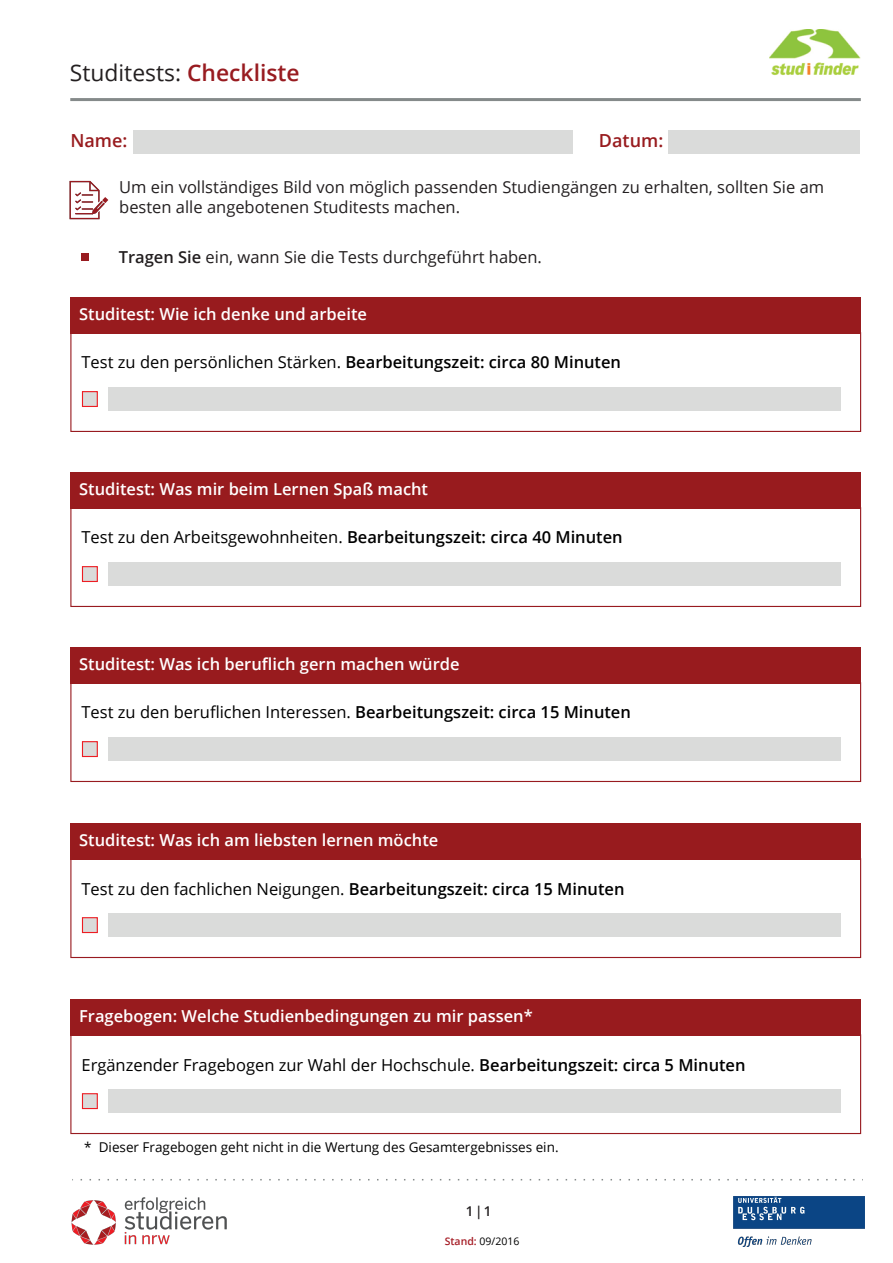
<style>
.page{position:relative;width:893px;height:1263px;background:#fff}
.page>*{position:absolute;margin:0;border:0;box-sizing:border-box;transform-origin:0 0}
.t1{font:22.8px "Open Sans";color:#231f20}
.t2{font:600 18px "Open Sans";color:#981b1e}
.t3{font:600 16.5px "Open Sans";color:#fff}
.t4{font:600 16.5px "Open Sans";color:#000001}
.t5{font:16.5px/19.8px "Open Sans";color:#231f20}
.t6{font:16.5px "Open Sans";color:#000001}
.t7{font:13.5px "Open Sans";color:#000001}
.t8{font:600 13.5px "Open Sans";color:#231f20}
.t9{font:10.5px "Open Sans";color:#000001}
.s1{font-weight:600;color:#981b20}
.s2{font-weight:600}
.s3{font-weight:400}
.s4{font-weight:600;color:#a61e27}
</style>
<div class="page">
<hr style="left:70px;top:98px;width:791px;height:3px;background:#858a8a">
<div style="left:134px;top:130px;width:439px;height:23px;background:#dadbda"></div>
<div style="left:668px;top:130px;width:192px;height:23px;background:#dadbda"></div>
<div style="left:81px;top:254px;width:8px;height:7px;background:#981b20"></div>
<div style="left:70px;top:332px;width:791px;height:100px;border:1px solid #981b20"></div>
<div style="left:70px;top:297px;width:791px;height:36px;background:#981b1e"></div>
<div style="left:109px;top:387px;width:732px;height:24px;background:#dadbda"></div>
<div style="left:82px;top:391px;width:16px;height:16px;background:#dadbda;border:1px solid #ed1d23"></div>
<div style="left:70px;top:507px;width:791px;height:100px;border:1px solid #981b20"></div>
<div style="left:70px;top:472px;width:791px;height:36px;background:#981b1e"></div>
<div style="left:109px;top:562px;width:732px;height:24px;background:#dadbda"></div>
<div style="left:82px;top:566px;width:16px;height:16px;background:#dadbda;border:1px solid #ed1d23"></div>
<div style="left:70px;top:682px;width:791px;height:100px;border:1px solid #981b20"></div>
<div style="left:70px;top:647px;width:791px;height:36px;background:#981b1e"></div>
<div style="left:109px;top:737px;width:732px;height:24px;background:#dadbda"></div>
<div style="left:82px;top:741px;width:16px;height:16px;background:#dadbda;border:1px solid #ed1d23"></div>
<div style="left:70px;top:858px;width:791px;height:100px;border:1px solid #981b20"></div>
<div style="left:70px;top:823px;width:791px;height:36px;background:#981b1e"></div>
<div style="left:109px;top:913px;width:732px;height:24px;background:#dadbda"></div>
<div style="left:82px;top:917px;width:16px;height:16px;background:#dadbda;border:1px solid #ed1d23"></div>
<div style="left:70px;top:1034px;width:791px;height:100px;border:1px solid #981b20"></div>
<div style="left:70px;top:999px;width:791px;height:36px;background:#981b1e"></div>
<div style="left:109px;top:1089px;width:732px;height:24px;background:#dadbda"></div>
<div style="left:82px;top:1093px;width:16px;height:16px;background:#dadbda;border:1px solid #ed1d23"></div>
<svg style="left:72px;top:1179px;width:783px;height:1px"></svg>
<img style="left:769px;top:30px;width:91px;height:45px">
<svg style="left:70px;top:181px;width:38px;height:38px"></svg>
<img style="left:71px;top:1197px;width:156px;height:48px">
<img style="left:733px;top:1197px;width:132px;height:50px">
<p class="t1" style="left:70px;top:57px;width:231px">Studitests: <span class="s1">Checkliste</span></p>
<p class="t2" style="left:70px;top:129px;width:59px">Name:</p>
<p class="t2" style="left:599px;top:128px;width:66px">Datum:</p>
<p class="t5" style="left:119px;top:177px;width:706px">Um ein vollständiges Bild von möglich passenden Studiengängen zu erhalten, sollten Sie am besten alle angebotenen Studitests machen.</p>
<p class="t5" style="left:119px;top:247px;width:425px"><span class="s2">Tragen Sie</span> ein, wann Sie die Tests durchgeführt haben.</p>
<p class="t3" style="left:79px;top:303px;width:289px">Studitest: Wie ich denke und arbeite</p>
<p class="t4" style="left:81px;top:351px;width:541px"><span class="s3">Test zu den persönlichen Stärken.</span> Bearbeitungszeit: circa 80 Minuten</p>
<p class="t3" style="left:79px;top:478px;width:350px">Studitest: Was mir beim Lernen Spaß macht</p>
<p class="t4" style="left:81px;top:526px;width:543px"><span class="s3">Test zu den Arbeitsgewohnheiten.</span> Bearbeitungszeit: circa 40 Minuten</p>
<p class="t3" style="left:79px;top:653px;width:382px">Studitest: Was ich beruflich gern machen würde</p>
<p class="t6" style="left:81px;top:701px;width:551px">Test zu den beruflichen Interessen. <span class="s2">Bearbeitungszeit: circa 15 Minuten</span></p>
<p class="t3" style="left:79px;top:829px;width:361px">Studitest: Was ich am liebsten lernen möchte</p>
<p class="t4" style="left:81px;top:877px;width:545px"><span class="s3">Test zu den fachlichen Neigungen.</span> Bearbeitungszeit: circa 15 Minuten</p>
<p class="t3" style="left:79px;top:1005px;width:455px">Fragebogen: Welche Studienbedingungen zu mir passen*</p>
<p class="t6" style="left:81px;top:1053px;width:666px">Ergänzender Fragebogen zur Wahl der Hochschule. <span class="s2">Bearbeitungszeit: circa 5 Minuten</span></p>
<p class="t7" style="left:84px;top:1138px;width:476px">* Dieser Fragebogen geht nicht in die Wertung des Gesamtergebnisses ein.</p>
<p class="t8" style="left:466px;top:1201px;width:27px">1|1</p>
<p class="t9" style="left:445px;top:1233px;width:76px"><span class="s4">Stand:</span> 09/2016</p>
</div>
